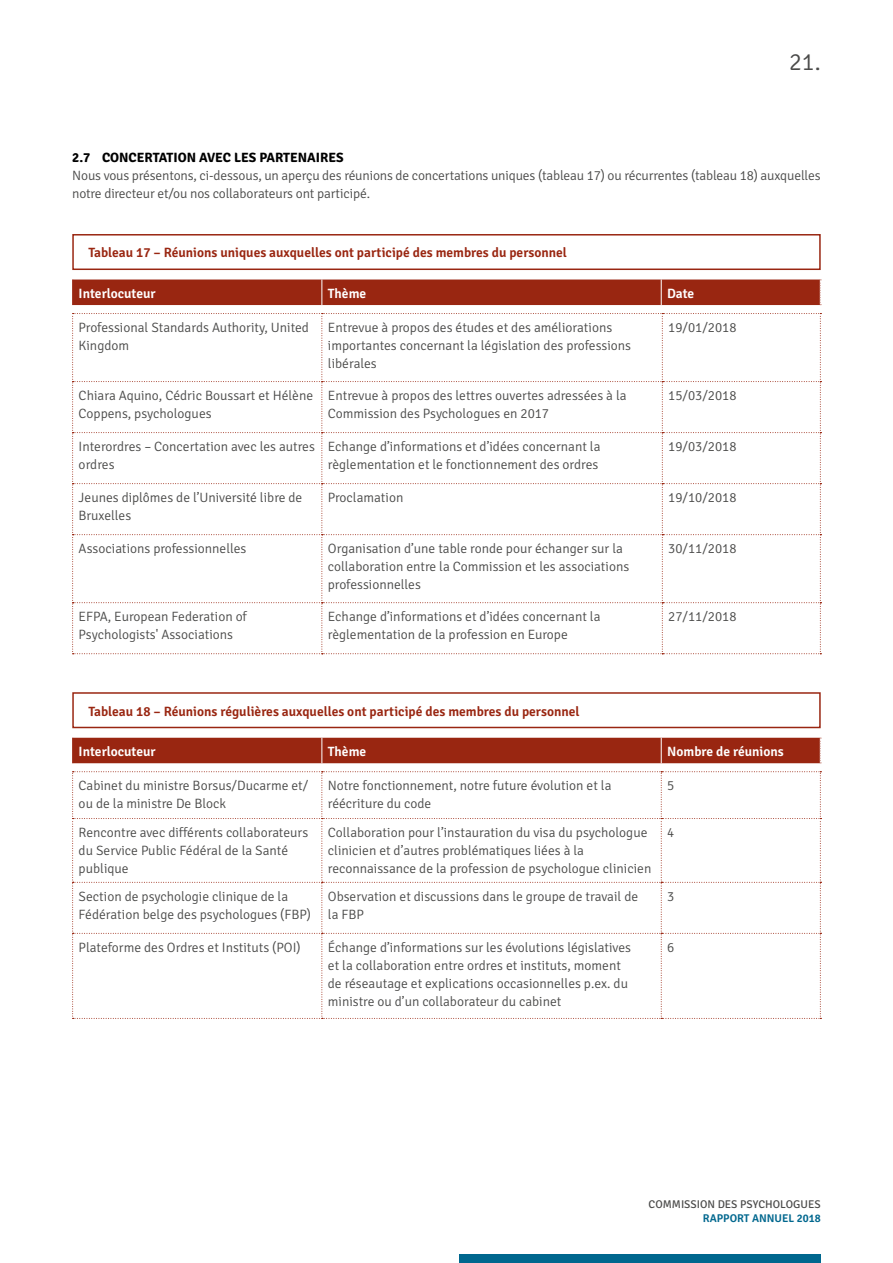
<style>
.page{position:relative;width:893px;height:1263px;background:#fff}
.page>*{position:absolute;margin:0;border:0;box-sizing:border-box;transform-origin:0 0}
.t1{font:300 24px "Signika";color:#4a4a49}
.t2{font:300 13.5px/18px "Signika";color:#4a4a49}
.t3{font:600 13.5px "Signika";color:#992611}
.t4{font:600 13.5px "Signika";color:#fff}
.t5{font:700 13.5px "Signika";color:#000}
.t6{font:11.25px "Signika";color:#4a4a49}
.t7{font:600 11.25px "Signika";color:#00678e}
</style>
<div class="page">
<div style="left:459px;top:1254px;width:362px;height:9px;background:#00678e"></div>
<div style="left:72px;top:234px;width:749px;height:36px;border:2px solid #992611"></div>
<div style="left:72px;top:279px;width:749px;height:26px;background:#992611"></div>
<svg style="left:72px;top:313px;width:749px;height:341px"></svg>
<div style="left:72px;top:692px;width:749px;height:36px;border:2px solid #992611"></div>
<svg style="left:72px;top:771px;width:749px;height:248px"></svg>
<div style="left:72px;top:738px;width:749px;height:25px;background:#992611"></div>
<h1 class="t1" style="left:789px;top:49px;width:33px">21.</h1>
<p class="t5" style="left:72px;top:149px;width:273px">2.7 CONCERTATION AVEC LES PARTENAIRES</p>
<p class="t2" style="left:72px;top:167px;width:750px">Nous vous présentons, ci-dessous, un aperçu des réunions de concertations uniques (tableau 17) ou récurrentes (tableau 18) auxquelles notre directeur et/ou nos collaborateurs ont participé.</p>
<p class="t3" style="left:88px;top:245px;width:480px">Tableau 17 – Réunions uniques auxquelles ont participé des membres du personnel</p>
<p class="t4" style="left:79px;top:285px;width:79px">Interlocuteur</p>
<p class="t4" style="left:328px;top:285px;width:40px">Thème</p>
<p class="t4" style="left:667px;top:285px;width:29px">Date</p>
<p class="t2" style="left:79px;top:319px;width:232px">Professional Standards Authority, United<br>Kingdom</p>
<p class="t2" style="left:328px;top:319px;width:305px">Entrevue à propos des études et des améliorations importantes concernant la législation des professions libérales</p>
<p class="t2" style="left:668px;top:319px;width:70px">19/01/2018</p>
<p class="t2" style="left:79px;top:387px;width:236px">Chiara Aquino, Cédric Boussart et Hélène<br>Coppens, psychologues</p>
<p class="t2" style="left:328px;top:387px;width:300px">Entrevue à propos des lettres ouvertes adressées à la<br>Commission des Psychologues en 2017</p>
<p class="t2" style="left:668px;top:387px;width:70px">15/03/2018</p>
<p class="t2" style="left:79px;top:438px;width:238px">Interordres – Concertation avec les autres ordres</p>
<p class="t2" style="left:328px;top:438px;width:274px">Echange d’informations et d’idées concernant la règlementation et le fonctionnement des ordres</p>
<p class="t2" style="left:668px;top:438px;width:70px">19/03/2018</p>
<p class="t2" style="left:79px;top:489px;width:225px">Jeunes diplômes de l’Université libre de<br>Bruxelles</p>
<p class="t2" style="left:328px;top:489px;width:77px">Proclamation</p>
<p class="t2" style="left:668px;top:489px;width:70px">19/10/2018</p>
<p class="t2" style="left:79px;top:540px;width:169px">Associations professionnelles</p>
<p class="t2" style="left:328px;top:540px;width:303px">Organisation d’une table ronde pour échanger sur la collaboration entre la Commission et les associations professionnelles</p>
<p class="t2" style="left:668px;top:540px;width:70px">30/11/2018</p>
<p class="t2" style="left:79px;top:608px;width:170px">EFPA, European Federation of<br>Psychologists' Associations</p>
<p class="t2" style="left:328px;top:608px;width:274px">Echange d’informations et d’idées concernant la règlementation de la profession en Europe</p>
<p class="t2" style="left:668px;top:608px;width:70px">27/11/2018</p>
<p class="t3" style="left:88px;top:703px;width:493px">Tableau 18 – Réunions régulières auxquelles ont participé des membres du personnel</p>
<p class="t4" style="left:79px;top:743px;width:79px">Interlocuteur</p>
<p class="t4" style="left:328px;top:743px;width:40px">Thème</p>
<p class="t4" style="left:667px;top:743px;width:118px">Nombre de réunions</p>
<p class="t2" style="left:79px;top:777px;width:231px">Cabinet du ministre Borsus/Ducarme et/ ou de la ministre De Block</p>
<p class="t2" style="left:328px;top:777px;width:285px">Notre fonctionnement, notre future évolution et la réécriture du code</p>
<p class="t2" style="left:667px;top:777px;width:9px">5</p>
<p class="t2" style="left:79px;top:824px;width:231px">Rencontre avec différents collaborateurs du Service Public Fédéral de la Santé publique</p>
<p class="t2" style="left:328px;top:824px;width:325px">Collaboration pour l’instauration du visa du psychologue clinicien et d’autres problématiques liées à la reconnaissance de la profession de psychologue clinicien</p>
<p class="t2" style="left:667px;top:824px;width:9px">4</p>
<p class="t2" style="left:79px;top:888px;width:234px">Section de psychologie clinique de la<br>Fédération belge des psychologues (FBP)</p>
<p class="t2" style="left:328px;top:888px;width:312px">Observation et discussions dans le groupe de travail de la FBP</p>
<p class="t2" style="left:667px;top:888px;width:9px">3</p>
<p class="t2" style="left:79px;top:939px;width:224px">Plateforme des Ordres et Instituts (POI)</p>
<p class="t2" style="left:328px;top:939px;width:305px">Échange d’informations sur les évolutions législatives et la collaboration entre ordres et instituts, moment de réseautage et explications occasionnelles p.ex. du ministre ou d’un collaborateur du cabinet</p>
<p class="t2" style="left:667px;top:939px;width:9px">6</p>
<p class="t6" style="left:649px;top:1198px;width:174px">COMMISSION DES PSYCHOLOGUES</p>
<p class="t7" style="left:703px;top:1211px;width:119px">RAPPORT ANNUEL 2018</p>
</div>
